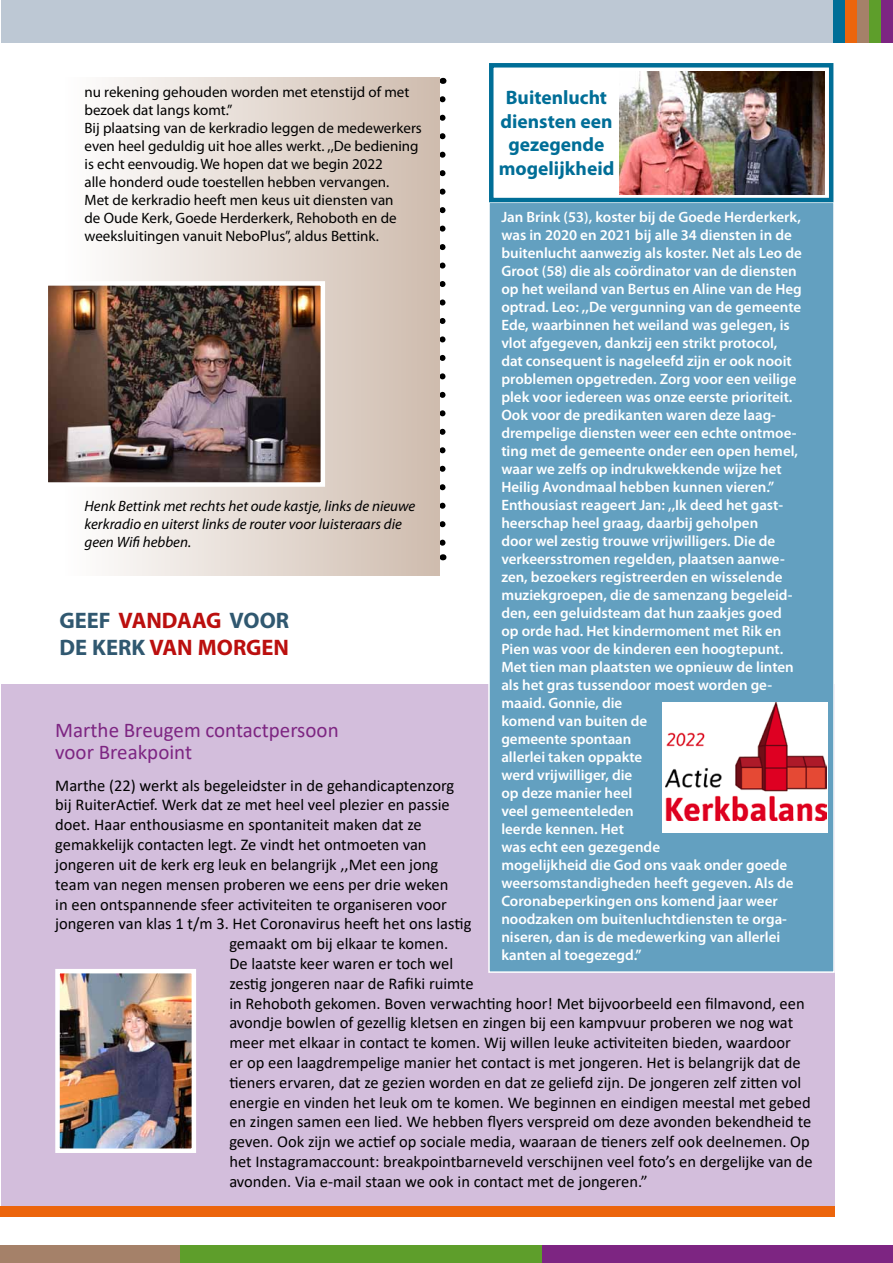
<style>
.page{position:relative;width:893px;height:1263px;background:#fff}
.page>*{position:absolute;margin:0;border:0;box-sizing:border-box;transform-origin:0 0}
.t1{font:700 22.5px/27px "Myriad Pro";color:#bb0f0e}
.t2{font:21px/21.6px "Calibri";color:#7d2582}
.t3{font:700 19.5px/23.4px "Myriad Pro";color:#006e97;text-align:center}
.t4{font:16.5px "Calibri";color:#000}
.t5{font:600 15px/18px "Myriad Pro";color:#fff}
.t6{font:15px/18px "Myriad Pro";color:#000}
.t7{font:italic 15px/18px "Myriad Pro";color:#000}
.s1{color:#305870}
</style>
<div class="page">
<svg style="left:440px;top:99px;width:5px;height:447px"></svg>
<div style="left:65px;top:78px;width:375px;height:498px;background:linear-gradient(to right,#fefefe,#cfbcae)"></div>
<div style="left:1px;top:684px;width:833px;height:522px;background:#d3bedc"></div>
<div style="left:488px;top:202px;width:347px;height:771px;background:#63a0c0;border:2px solid #fff"></div>
<div style="left:0;top:1206px;width:834px;height:11px;background:#ec650c"></div>
<div style="left:1px;top:0;width:892px;height:43px;background:#bdc8d4"></div>
<div style="left:833px;top:0;width:12px;height:43px;background:#006e97"></div>
<div style="left:845px;top:0;width:12px;height:43px;background:#ec650c"></div>
<div style="left:857px;top:0;width:12px;height:43px;background:#a58169"></div>
<div style="left:869px;top:0;width:13px;height:43px;background:#5e9e2b"></div>
<div style="left:882px;top:0;width:11px;height:43px;background:#7d2582"></div>
<div style="left:0;top:1246px;width:180px;height:17px;background:#a58169"></div>
<div style="left:180px;top:1246px;width:363px;height:17px;background:#5e9e2b"></div>
<div style="left:543px;top:1246px;width:350px;height:17px;background:#7d2582"></div>
<div style="left:489px;top:63px;width:344px;height:139px;border:4px solid #006e97"></div>
<img style="left:60px;top:974px;width:131px;height:174px">
<div style="left:55px;top:969px;width:141px;height:184px;border:4px solid #fff"></div>
<img style="left:49px;top:286px;width:271px;height:196px">
<div style="left:44px;top:281px;width:281px;height:206px;border:4px solid #fff"></div>
<div style="left:661px;top:702px;width:166px;height:130px;background:#fff"></div>
<img style="left:665px;top:702px;width:161px;height:119px">
<img style="left:619px;top:72px;width:206px;height:122px">
<p class="t6" style="left:85px;top:82px;width:339px">nu rekening gehouden worden met etenstijd of met bezoek dat langs komt.”<br>Bij plaatsing van de kerkradio leggen de medewerkers even heel geduldig uit hoe alles werkt. ,,De bediening is echt eenvoudig. We hopen dat we begin 2022<br>alle honderd oude toestellen hebben vervangen.<br>Met de kerkradio heeft men keus uit diensten van<br>de Oude Kerk, Goede Herderkerk, Rehoboth en de weeksluitingen vanuit NeboPlus”, aldus Bettink.</p>
<h3 class="t3" style="left:499px;top:86px;width:117px">Buitenlucht diensten een gezegende mogelijkheid</h3>
<p class="t5" style="left:501px;top:207px;width:302px">Jan Brink (53), koster bij de Goede Herderkerk, was in 2020 en 2021 bij alle 34 diensten in de buitenlucht aanwezig als koster. Net als Leo de Groot (58) die als coördinator van de diensten op het weiland van Bertus en Aline van de Heg optrad. Leo: ,,De vergunning van de gemeente Ede, waarbinnen het weiland was gelegen, is vlot afgegeven, dankzij een strikt protocol, dat consequent is nageleefd zijn er ook nooit problemen opgetreden. Zorg voor een veilige plek voor iedereen was onze eerste prioriteit.<br>Ook voor de predikanten waren deze laag&shy;drempelige diensten weer een echte ontmoe&shy;ting met de gemeente onder een open hemel, waar we zelfs op indrukwekkende wijze het Heilig Avondmaal hebben kunnen vieren.” Enthousiast reageert Jan: ,,Ik deed het gast&shy;heerschap heel graag, daarbij geholpen<br>door wel zestig trouwe vrijwilligers. Die de verkeersstromen regelden, plaatsen aanwe&shy;zen, bezoekers registreerden en wisselende muziekgroepen, die de samenzang begeleid&shy;den, een geluidsteam dat hun zaakjes goed op orde had. Het kindermoment met Rik en Pien was voor de kinderen een hoogtepunt.<br>Met tien man plaatsten we opnieuw de linten als het gras tussendoor moest worden ge&shy;maaid. Gonnie, die<br>komend van buiten de<br>gemeente spontaan<br>allerlei taken oppakte<br>werd vrijwilliger, die<br>op deze manier heel<br>veel gemeenteleden<br>leerde kennen. Het<br>was echt een gezegende<br>mogelijkheid die God ons vaak onder goede weersomstandigheden heeft gegeven. Als de Coronabeperkingen ons komend jaar weer noodzaken om buitenluchtdiensten te orga&shy;niseren, dan is de medewerking van allerlei kanten al toegezegd.”</p>
<p class="t7" style="left:85px;top:496px;width:332px">Henk Bettink met rechts het oude kastje, links de nieuwe kerkradio en uiterst links de router voor luisteraars die geen Wifi hebben.</p>
<h1 class="t1" style="left:60px;top:606px;width:231px"><span class="s1">GEEF</span> VANDAAG <span class="s1">VOOR<br>DE KERK</span> VAN MORGEN</h1>
<h2 class="t2" style="left:55px;top:719px;width:285px">Marthe Breugem contactpersoon voor Breakpoint</h2>
<p class="t4" style="left:55px;top:774px;width:401px">Marthe (22) werkt als begeleidster in de gehandicaptenzorg</p>
<p class="t4" style="left:55px;top:793px;width:396px">bij RuiterActief. Werk dat ze met heel veel plezier en passie</p>
<p class="t4" style="left:55px;top:813px;width:368px">doet. Haar enthousiasme en spontaniteit maken dat ze</p>
<p class="t4" style="left:55px;top:833px;width:373px">gemakkelijk contacten legt. Ze vindt het ontmoeten van</p>
<p class="t4" style="left:55px;top:853px;width:384px">jongeren uit de kerk erg leuk en belangrijk ,,Met een jong</p>
<p class="t4" style="left:55px;top:873px;width:395px">team van negen mensen proberen we eens per drie weken</p>
<p class="t4" style="left:55px;top:892px;width:393px">in een ontspannende sfeer activiteiten te organiseren voor</p>
<p class="t4" style="left:55px;top:912px;width:418px">jongeren van klas 1 t/m 3. Het Coronavirus heeft het ons lastig</p>
<p class="t4" style="left:229px;top:932px;width:220px">gemaakt om bij elkaar te komen.</p>
<p class="t4" style="left:229px;top:952px;width:225px">De laatste keer waren er toch wel</p>
<p class="t4" style="left:229px;top:972px;width:246px">zestig jongeren naar de Rafiki ruimte</p>
<p class="t4" style="left:229px;top:991px;width:577px">in Rehoboth gekomen. Boven verwachting hoor! Met bijvoorbeeld een filmavond, een</p>
<p class="t4" style="left:229px;top:1011px;width:565px">avondje bowlen of gezellig kletsen en zingen bij een kampvuur proberen we nog wat</p>
<p class="t4" style="left:229px;top:1031px;width:563px">meer met elkaar in contact te komen. Wij willen leuke activiteiten bieden, waardoor</p>
<p class="t4" style="left:229px;top:1051px;width:573px">er op een laagdrempelige manier het contact is met jongeren. Het is belangrijk dat de</p>
<p class="t4" style="left:229px;top:1071px;width:573px">tieners ervaren, dat ze gezien worden en dat ze geliefd zijn. De jongeren zelf zitten vol</p>
<p class="t4" style="left:229px;top:1090px;width:583px">energie en vinden het leuk om te komen. We beginnen en eindigen meestal met gebed</p>
<p class="t4" style="left:229px;top:1110px;width:583px">en zingen samen een lied. We hebben flyers verspreid om deze avonden bekendheid te</p>
<p class="t4" style="left:229px;top:1130px;width:582px">geven. Ook zijn we actief op sociale media, waaraan de tieners zelf ook deelnemen. Op</p>
<p class="t4" style="left:229px;top:1150px;width:585px">het Instagramaccount: breakpointbarneveld verschijnen veel foto’s en dergelijke van de</p>
<p class="t4" style="left:229px;top:1170px;width:420px">avonden. Via e-mail staan we ook in contact met de jongeren.”</p>
</div>
